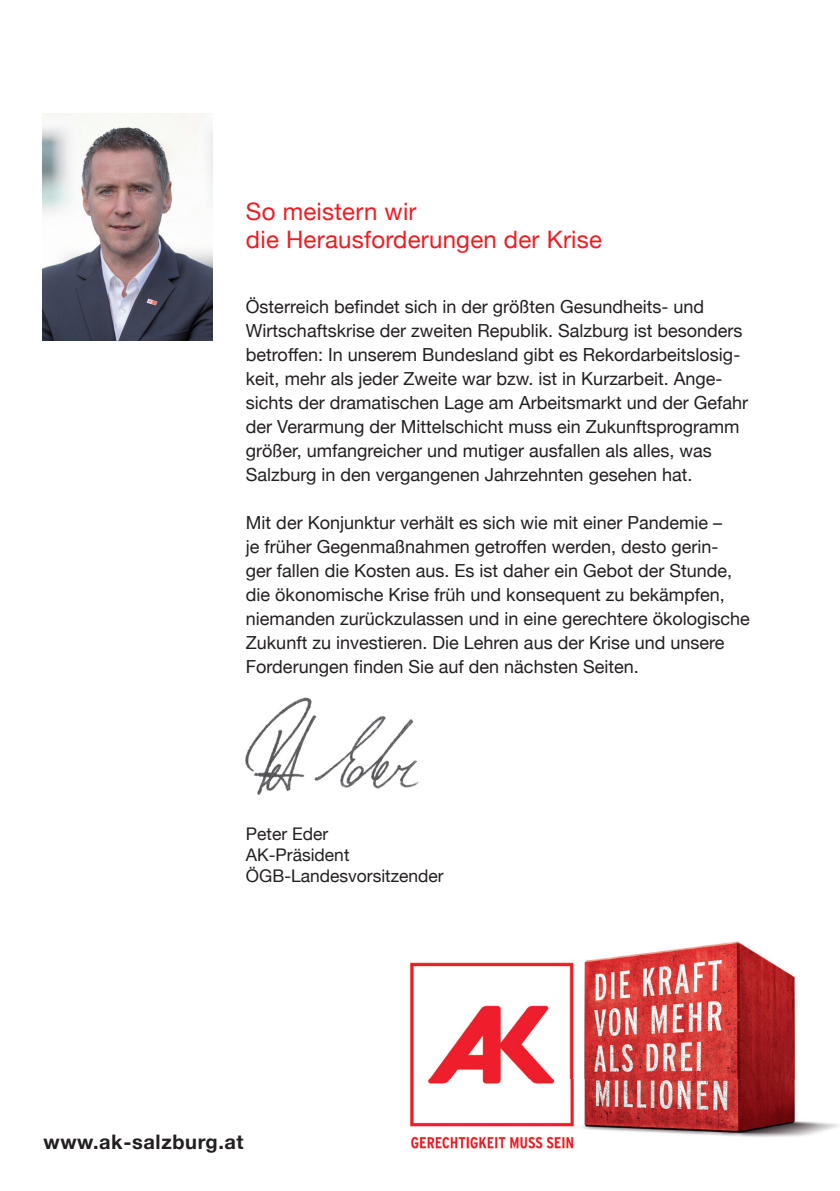
<style>
.page{position:relative;width:840px;height:1191px;background:#fff}
.page>*{position:absolute;margin:0;border:0;box-sizing:border-box;transform-origin:0 0}
.t1{font:24px/28px "Helvetica Neue";letter-spacing:.01em;color:#ee1d23}
.t2{font:700 20px "Helvetica Neue";letter-spacing:.03em;color:#231f20}
.t3{font:18px/24px "Helvetica Neue";color:#231f20}
.t4{font:17.4px/20.8px "Helvetica Neue";color:#231f20}
</style>
<div class="page">
<img style="left:410px;top:941px;width:429px;height:207px">
<img style="left:43px;top:113px;width:170px;height:227px">
<img style="left:245px;top:697px;width:174px;height:98px">
<h1 class="t1" style="left:246px;top:199px;width:357px">So meistern wir<br>die Herausforderungen der Krise</h1>
<p class="t3" style="left:246px;top:295px;width:503px">Österreich befindet sich in der größten Gesundheits- und Wirtschaftskrise der zweiten Republik. Salzburg ist besonders betroffen: In unserem Bundesland gibt es Rekordarbeitslosig&shy;keit, mehr als jeder Zweite war bzw. ist in Kurzarbeit. Ange&shy;sichts der dramatischen Lage am Arbeitsmarkt und der Gefahr der Verarmung der Mittelschicht muss ein Zukunftsprogramm größer, umfangreicher und mutiger ausfallen als alles, was Salzburg in den vergangenen Jahrzehnten gesehen hat.</p>
<p class="t3" style="left:246px;top:511px;width:505px">Mit der Konjunktur verhält es sich wie mit einer Pandemie –<br>je früher Gegenmaßnahmen getroffen werden, desto gerin-<br>ger fallen die Kosten aus. Es ist daher ein Gebot der Stunde, die ökonomische Krise früh und konsequent zu bekämpfen, niemanden zurückzulassen und in eine gerechtere ökologische Zukunft zu investieren. Die Lehren aus der Krise und unsere Forderungen finden Sie auf den nächsten Seiten.</p>
<p class="t4" style="left:246px;top:824px;width:199px">Peter Eder<br>AK-Präsident<br>ÖGB-Landesvorsitzender</p>
<p class="t2" style="left:43px;top:1126px;width:201px">www.ak-salzburg.at</p>
</div>
